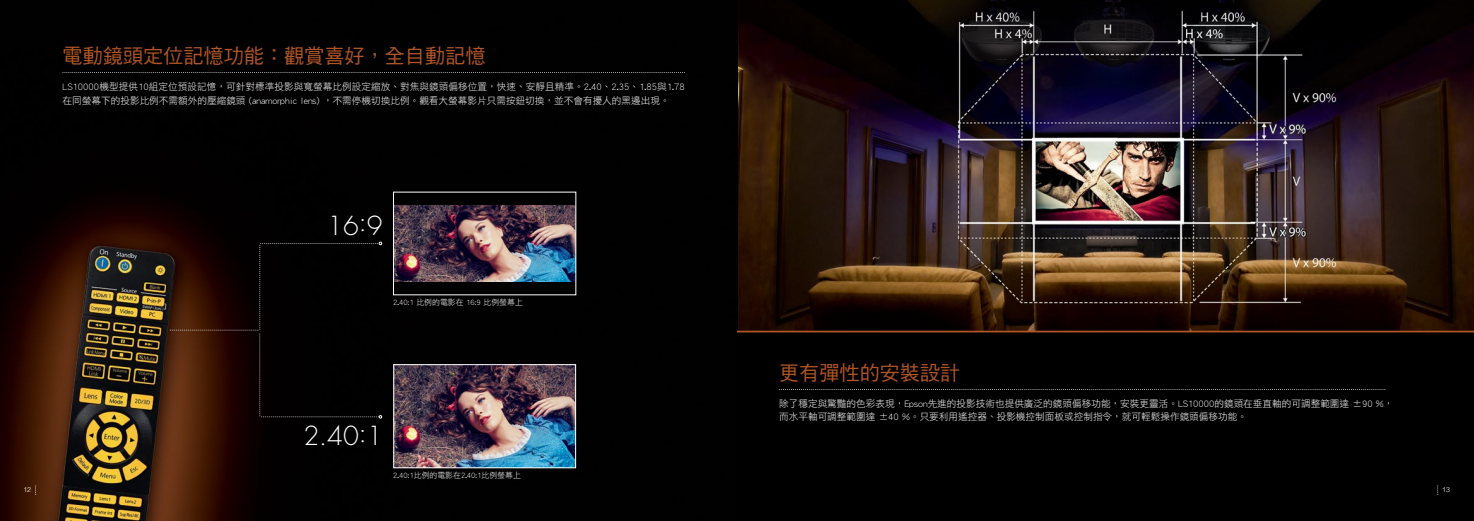
<style>
.page{position:relative;width:1474px;height:521px;background:#fff}
.page>*{position:absolute;margin:0;border:0;box-sizing:border-box;transform-origin:0 0}
.t1{font:300 25.55px "Futura";color:#fff}
.t2{font:20.12px "DF Hei Std W5";color:#af5527}
.t3{font:9.62px/13.1px "DF Hei Std W3";color:#fff}
.t4{font:7.88px "DF Hei Std W3";color:#fff}
.t5{font:300 7px "Helvetica";color:#fff}
</style>
<div class="page">
<img style="left:738px;top:0;width:735px;height:330px">
<div style="left:737px;top:332px;width:736px;height:189px;background:#000"></div>
<hr style="left:737px;top:331px;width:736px;height:1px;background:#af5527">
<img style="left:0;top:0;width:737px;height:521px">
<img style="left:395px;top:366px;width:179px;height:100px">
<div style="left:393px;top:364px;width:183px;height:104px;border:1px solid #fff"></div>
<svg style="left:63px;top:72px;width:622px;height:1px"></svg>
<svg style="left:779px;top:389px;width:606px;height:1px"></svg>
<svg style="left:170px;top:242px;width:212px;height:176px;background:#140703"></svg>
<svg style="left:35px;top:484px;width:1px;height:12px"></svg>
<img style="left:393px;top:192px;width:183px;height:103px">
<h2 class="t2" style="left:63px;top:45px;width:424px">電動鏡頭定位記憶功能：觀賞喜好，全自動記憶</h2>
<p class="t3" style="left:63px;top:80px;width:623px">LS10000機型提供10組定位預設記憶，可針對標準投影與寬螢幕比例設定縮放、對焦與鏡頭偏移位置，快速、安靜且精準。2.40、2.35、1.85與1.78在同螢幕下的投影比例不需額外的壓縮鏡頭 (anamorphic lens) ，不需停機切換比例。觀看大螢幕影片只需按鈕切換，並不會有擾人的黑邊出現。</p>
<h1 class="t1" style="left:327px;top:209px;width:57px">16:9</h1>
<p class="t4" style="left:393px;top:298px;width:131px">2.40:1 比例的電影在 16:9 比例螢幕上</p>
<h1 class="t1" style="left:303px;top:419px;width:81px">2.40:1</h1>
<p class="t4" style="left:393px;top:471px;width:129px">2.40:1比例的電影在2.40:1比例螢幕上</p>
<h2 class="t2" style="left:779px;top:361px;width:183px">更有彈性的安裝設計</h2>
<p class="t3" style="left:779px;top:397px;width:615px">除了穩定與驚豔的色彩表現，Epson先進的投影技術也提供廣泛的鏡頭偏移功能，安裝更靈活。LS10000的鏡頭在垂直軸的可調整範圍達 ±90 %，而水平軸可調整範圍達 ±40 %。只要利用遙控器、投影機控制面板或控制指令，就可輕鬆操作鏡頭偏移功能。</p>
<p class="t5" style="left:23px;top:483px;width:9px">12</p>
<p class="t5" style="left:1442px;top:483px;width:9px">13</p>
</div>
